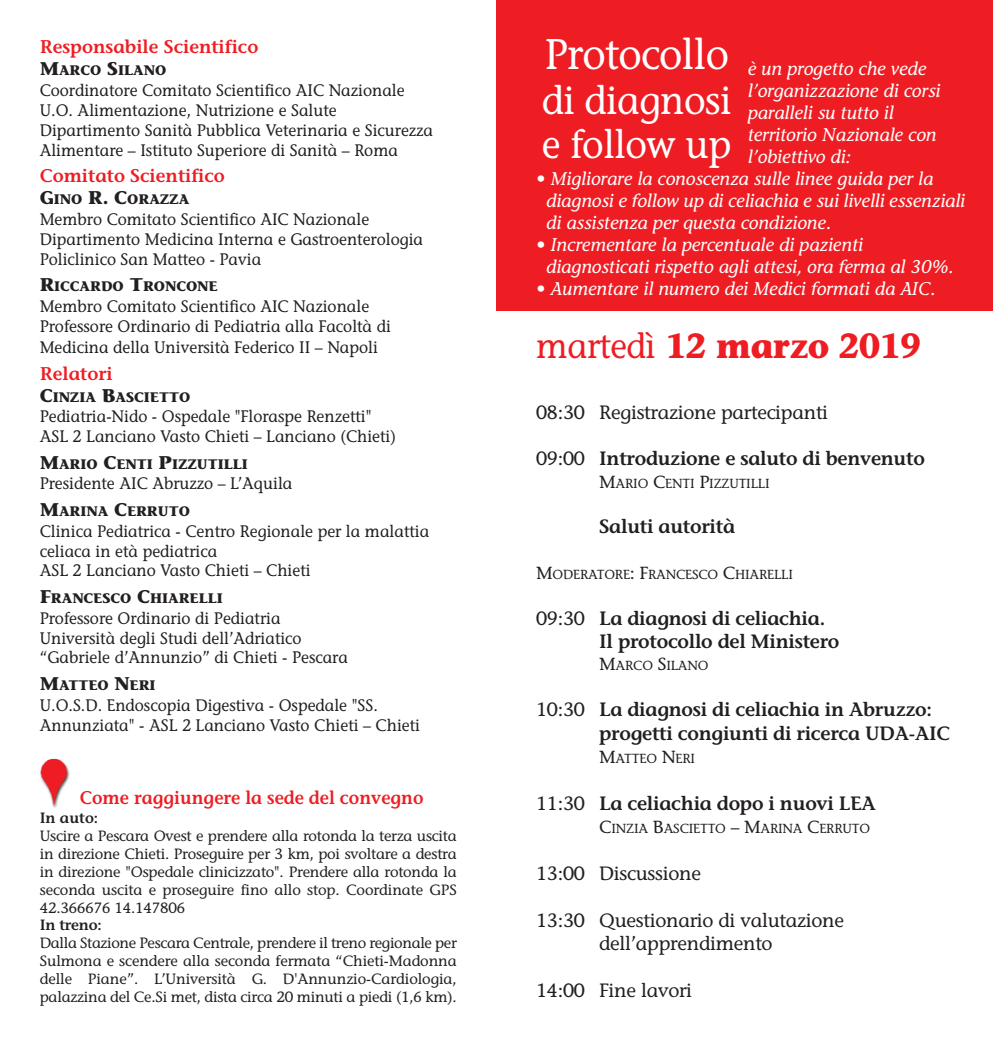
<style>
.page{position:relative;width:993px;height:1042px;background:#fff}
.page>*{position:absolute;margin:0;border:0;box-sizing:border-box;transform-origin:0 0}
.t1{font:500 42.7px "Stone Informal Std";letter-spacing:-.015em;color:#fff;scale:.95 1}
.t2{font:500 39.73px/44.4px "Stone Informal Std";letter-spacing:-.015em;color:#fff;scale:.95 1}
.t3{font:700 35px "Stone Informal Std";letter-spacing:-.015em;color:#ee1d23;scale:.95 1}
.t4{font:600 19.25px/23.4px "Stone Informal Std";letter-spacing:-.015em;color:#231f20}
.t5{font:500 19.25px/23.4px "Stone Informal Std";letter-spacing:-.015em;color:#231f20;text-align:center}
.t6{font:italic 500 18.38px/22.1px "Stone Informal Std";color:#fff}
.t7{font:600 18.38px "Stone Informal Std";color:#ee1d23}
.t8{font:600 18.38px "Stone Informal Std";color:#ee1d23;scale:.95 1}
.t9{font:500 16.62px/19.9px "Stone Informal Std";color:#231f20;scale:.95 1}
.t10{font:500 14.88px/17.8px "Stone Informal Std";letter-spacing:-.015em;color:#212121;text-align:justify}
.t11{font:600 14.88px "Stone Informal Std";letter-spacing:-.015em;color:#212121}
.t12{font:700 13.83px "Stone Informal Std";color:#231f20}
.t13{font:500 13.12px "Stone Informal Std";letter-spacing:-.015em;color:#231f20}
.s1{font-size:18.38px}
.s2{font-weight:500}
.s3{font-size:17.5px}
</style>
<div class="page">
<div style="left:496px;top:0;width:496px;height:311px;background:#ee1d23"></div>
<img style="left:52px;top:758px;width:18px;height:50px">
<img style="left:40px;top:759px;width:28px;height:45px">
<p class="t7" style="left:40px;top:40px;width:220px">Responsabile Scientifico</p>
<p class="t12" style="left:40px;top:65px;width:128px"><span class="s1">M</span>ARCO <span class="s1">S</span>ILANO</p>
<p class="t9" style="left:40px;top:82px;width:415px">Coordinatore Comitato Scientifico AIC Nazionale U.O. Alimentazione, Nutrizione e Salute Dipartimento Sanità Pubblica Veterinaria e Sicurezza Alimentare – Istituto Superiore di Sanità – Roma</p>
<p class="t7" style="left:40px;top:169px;width:186px">Comitato Scientifico</p>
<p class="t12" style="left:40px;top:194px;width:151px"><span class="s1">G</span>INO <span class="s1">R. C</span>ORAZZA</p>
<p class="t9" style="left:40px;top:211px;width:405px">Membro Comitato Scientifico AIC Nazionale<br>Dipartimento Medicina Interna e Gastroenterologia<br>Policlinico San Matteo - Pavia</p>
<p class="t12" style="left:40px;top:281px;width:179px"><span class="s1">R</span>ICCARDO <span class="s1">T</span>RONCONE</p>
<p class="t9" style="left:40px;top:298px;width:371px;line-height:20.7px">Membro Comitato Scientifico AIC Nazionale<br>Professore Ordinario di Pediatria alla Facoltà di<br>Medicina della Università Federico II – Napoli</p>
<p class="t7" style="left:40px;top:366px;width:74px">Relatori</p>
<p class="t12" style="left:40px;top:391px;width:152px"><span class="s1">C</span>INZIA <span class="s1">B</span>ASCIETTO</p>
<p class="t9" style="left:40px;top:408px;width:376px">Pediatria-Nido - Ospedale "Floraspe Renzetti"<br>ASL 2 Lanciano Vasto Chieti – Lanciano (Chieti)</p>
<p class="t12" style="left:40px;top:458px;width:210px"><span class="s1">M</span>ARIO <span class="s1">C</span>ENTI <span class="s1">P</span>IZZUTILLI</p>
<p class="t9" style="left:40px;top:475px;width:267px">Presidente AIC Abruzzo – L’Aquila</p>
<p class="t12" style="left:40px;top:506px;width:152px"><span class="s1">M</span>ARINA <span class="s1">C</span>ERRUTO</p>
<p class="t9" style="left:40px;top:522px;width:411px">Clinica Pediatrica - Centro Regionale per la malattia celiaca in età pediatrica<br>ASL 2 Lanciano Vasto Chieti – Chieti</p>
<p class="t12" style="left:40px;top:592px;width:185px"><span class="s1">F</span>RANCESCO <span class="s1">C</span>HIARELLI</p>
<p class="t9" style="left:40px;top:609px;width:326px">Professore Ordinario di Pediatria<br>Università degli Studi dell’Adriatico “Gabriele d’Annunzio” di Chieti - Pescara</p>
<p class="t12" style="left:40px;top:679px;width:117px"><span class="s1">M</span>ATTEO <span class="s1">N</span>ERI</p>
<p class="t9" style="left:40px;top:696px;width:402px">U.O.S.D. Endoscopia Digestiva - Ospedale "SS.<br>Annunziata" - ASL 2 Lanciano Vasto Chieti – Chieti</p>
<p class="t8" style="left:80px;top:790px;width:363px">Come raggiungere la sede del convegno</p>
<p class="t11" style="left:40px;top:812px;width:60px">In auto:</p>
<p class="t10" style="left:40px;top:828px;width:418px">Uscire a Pescara Ovest e prendere alla rotonda la terza uscita in direzione Chieti. Proseguire per 3 km, poi svoltare a destra in direzione "Ospedale clinicizzato". Prendere alla rotonda la seconda uscita e proseguire fino allo stop. Coordinate GPS 42.366676 14.147806</p>
<p class="t11" style="left:40px;top:919px;width:63px">In treno:</p>
<p class="t10" style="left:40px;top:935px;width:418px">Dalla Stazione Pescara Centrale, prendere il treno regionale per Sulmona e scendere alla seconda fermata “Chieti-Madonna delle Piane”. L’Università G. D'Annunzio-Cardiologia, palazzina del Ce.Si met, dista circa 20 minuti a piedi (1,6 km).</p>
<h1 class="t1" style="left:544px;top:38px;width:196px">Protocollo</h1>
<h2 class="t2" style="left:541px;top:82px;width:201px">di diagnosi e follow up</h2>
<p class="t6" style="left:747px;top:59px;width:194px">è un progetto che vede l’organizzazione di corsi paralleli su tutto il territorio Nazionale con l’obiettivo di:</p>
<p class="t6" style="left:546px;top:169px;width:420px;text-indent:-10px">• Migliorare la conoscenza sulle linee guida per la diagnosi e follow up di celiachia e sui livelli essenziali di assistenza per questa condizione.</p>
<p class="t6" style="left:546px;top:235px;width:409px;text-indent:-10px">• Incrementare la percentuale di pazienti diagnosticati rispetto agli attesi, ora ferma al 30%.</p>
<p class="t6" style="left:536px;top:280px;width:400px">• Aumentare il numero dei Medici formati da AIC.</p>
<h3 class="t3" style="left:536px;top:332px;width:406px"><span class="s2">martedì</span> 12 marzo 2019</h3>
<p class="t5" style="left:536px;top:402px;width:293px">08:30 Registrazione partecipanti</p>
<p class="t4" style="left:536px;top:449px;width:390px"><span class="s2">09:00</span> Introduzione e saluto di benvenuto</p>
<p class="t13" style="left:599px;top:478px;width:172px"><span class="s3">M</span>ARIO <span class="s3">C</span>ENTI <span class="s3">P</span>IZZUTILLI</p>
<p class="t4" style="left:599px;top:517px;width:137px">Saluti autorità</p>
<p class="t13" style="left:536px;top:569px;width:258px"><span class="s3">M</span>ODERATORE<span class="s3">: F</span>RANCESCO <span class="s3">C</span>HIARELLI</p>
<p class="t4" style="left:599px;top:608px;width:241px;text-indent:-63px"><span class="s2">09:30</span> La diagnosi di celiachia.<br>Il protocollo del Ministero</p>
<p class="t13" style="left:599px;top:661px;width:111px"><span class="s3">M</span>ARCO <span class="s3">S</span>ILANO</p>
<p class="t4" style="left:599px;top:700px;width:352px;text-indent:-63px"><span class="s2">10:30</span> La diagnosi di celiachia in Abruzzo: progetti congiunti di ricerca UDA-AIC</p>
<p class="t13" style="left:599px;top:753px;width:97px"><span class="s3">M</span>ATTEO <span class="s3">N</span>ERI</p>
<p class="t4" style="left:536px;top:793px;width:341px"><span class="s2">11:30</span> La celiachia dopo i nuovi LEA</p>
<p class="t13" style="left:599px;top:824px;width:272px"><span class="s3">C</span>INZIA <span class="s3">B</span>ASCIETTO <span class="s3">– M</span>ARINA <span class="s3">C</span>ERRUTO</p>
<p class="t5" style="left:536px;top:864px;width:166px">13:00 Discussione</p>
<p class="t5" style="left:536px;top:910px;width:309px">13:30 Questionario di valutazione dell’apprendimento</p>
<p class="t5" style="left:536px;top:981px;width:157px">14:00 Fine lavori</p>
</div>
